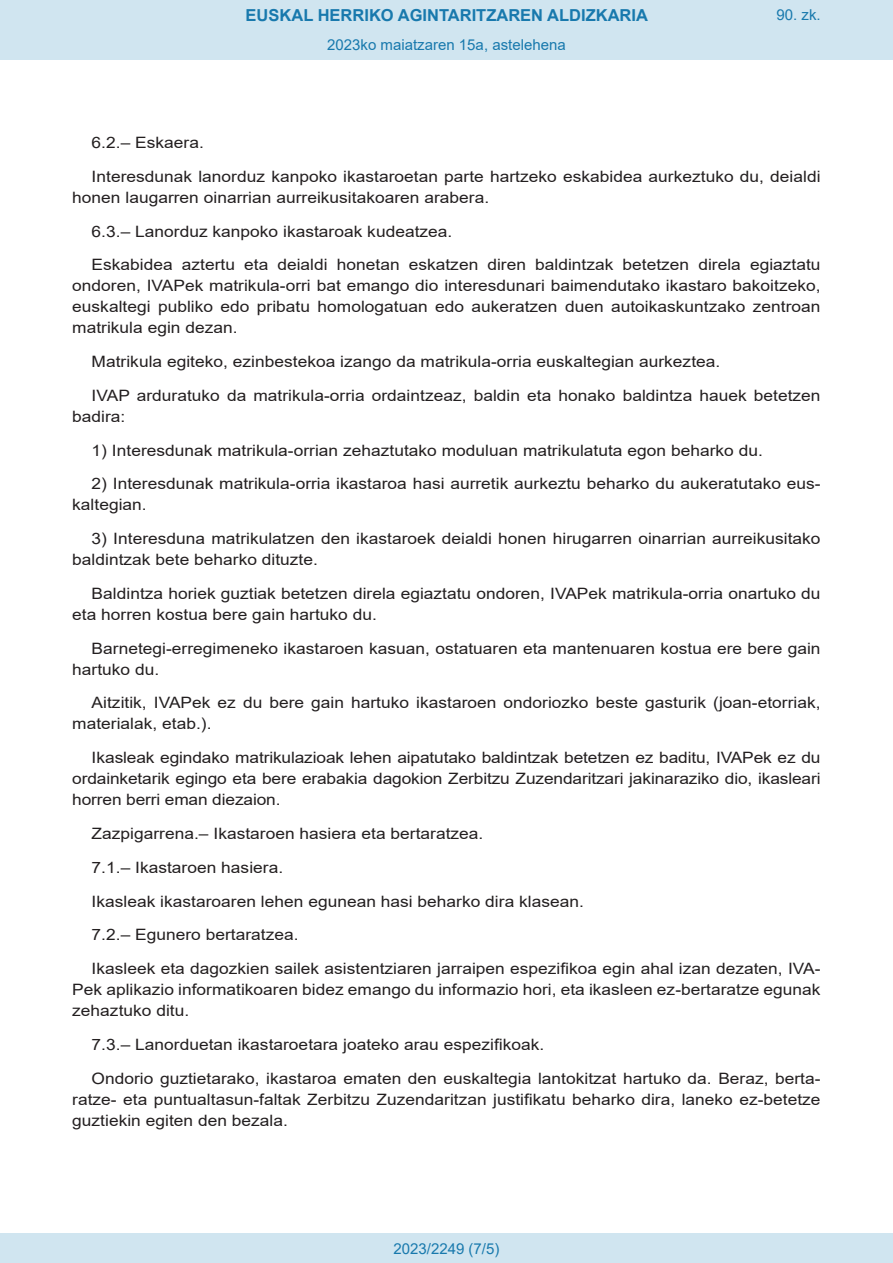
<style>
.page{position:relative;width:893px;height:1263px;background:#fff}
.page>*{position:absolute;margin:0;border:0;box-sizing:border-box;transform-origin:0 0}
.t1{font:700 16.5px "Arial";color:#1879ad}
.BOPVDetalle{font:15.6px/21px "Arial";color:#231f20;scale:1.11 1}
.Paginacion_Centro{font:15px "Arial";color:#1879ad}
</style>
<div class="page">
<div style="left:0;top:0;width:893px;height:60px;background:#d0e5f0"></div>
<div style="left:0;top:1233px;width:893px;height:30px;background:#d0e5f0"></div>
<p class="t1" style="left:246px;top:3px;width:404px">EUSKAL HERRIKO AGINTARITZAREN ALDIZKARIA</p>
<p class="Paginacion_Centro" style="left:327px;top:35px;width:240px">2023ko maiatzaren 15a, astelehena</p>
<p class="Paginacion_Centro" style="left:776px;top:5px;width:46px">90. zk.</p>
<p class="BOPVDetalle" style="left:92px;top:132px;width:103px">6.2.– Eskaera.</p>
<p class="BOPVDetalle" style="left:72px;top:166px;width:676px;text-indent:19px">Interesdunak lanorduz kanpoko ikastaroetan parte hartzeko eskabidea aurkeztuko du, deialdi honen laugarren oinarrian aurreikusitakoaren arabera.</p>
<p class="BOPVDetalle" style="left:92px;top:221px;width:326px">6.3.– Lanorduz kanpoko ikastaroak kudeatzea.</p>
<p class="BOPVDetalle" style="left:72px;top:254px;width:676px;text-align:justify;text-indent:19px">Eskabidea aztertu eta deialdi honetan eskatzen diren baldintzak betetzen direla egiaztatu ondoren, IVAPek matrikula-orri bat emango dio interesdunari baimendutako ikastaro bakoitzeko, euskaltegi publiko edo pribatu homologatuan edo aukeratzen duen autoikaskuntzako zentroan matrikula egin dezan.</p>
<p class="BOPVDetalle" style="left:92px;top:351px;width:568px">Matrikula egiteko, ezinbestekoa izango da matrikula-orria euskaltegian aurkeztea.</p>
<p class="BOPVDetalle" style="left:72px;top:385px;width:676px;text-indent:19px">IVAP arduratuko da matrikula-orria ordaintzeaz, baldin eta honako baldintza hauek betetzen badira:</p>
<p class="BOPVDetalle" style="left:92px;top:440px;width:606px">1) Interesdunak matrikula-orrian zehaztutako moduluan matrikulatuta egon beharko du.</p>
<p class="BOPVDetalle" style="left:72px;top:473px;width:676px;text-indent:19px">2) Interesdunak matrikula-orria ikastaroa hasi aurretik aurkeztu beharko du aukeratutako eus&shy;kaltegian.</p>
<p class="BOPVDetalle" style="left:72px;top:528px;width:676px;text-indent:19px">3) Interesduna matrikulatzen den ikastaroek deialdi honen hirugarren oinarrian aurreikusitako baldintzak bete beharko dituzte.</p>
<p class="BOPVDetalle" style="left:72px;top:583px;width:676px;text-indent:19px">Baldintza horiek guztiak betetzen direla egiaztatu ondoren, IVAPek matrikula-orria onartuko du eta horren kostua bere gain hartuko du.</p>
<p class="BOPVDetalle" style="left:72px;top:638px;width:676px;text-indent:19px">Barnetegi-erregimeneko ikastaroen kasuan, ostatuaren eta mantenuaren kostua ere bere gain hartuko du.</p>
<p class="BOPVDetalle" style="left:72px;top:692px;width:676px;text-indent:19px">Aitzitik, IVAPek ez du bere gain hartuko ikastaroen ondoriozko beste gasturik (joan-etorriak, materialak, etab.).</p>
<p class="BOPVDetalle" style="left:72px;top:747px;width:676px;text-align:justify;text-indent:19px">Ikasleak egindako matrikulazioak lehen aipatutako baldintzak betetzen ez baditu, IVAPek ez du ordainketarik egingo eta bere erabakia dagokion Zerbitzu Zuzendaritzari jakinaraziko dio, ikasleari horren berri eman diezaion.</p>
<p class="BOPVDetalle" style="left:92px;top:823px;width:354px">Zazpigarrena.– Ikastaroen hasiera eta bertaratzea.</p>
<p class="BOPVDetalle" style="left:92px;top:857px;width:174px">7.1.– Ikastaroen hasiera.</p>
<p class="BOPVDetalle" style="left:92px;top:890px;width:445px">Ikasleak ikastaroaren lehen egunean hasi beharko dira klasean.</p>
<p class="BOPVDetalle" style="left:92px;top:924px;width:188px">7.2.– Egunero bertaratzea.</p>
<p class="BOPVDetalle" style="left:72px;top:958px;width:676px;text-align:justify;text-indent:19px">Ikasleek eta dagozkien sailek asistentziaren jarraipen espezifikoa egin ahal izan dezaten, IVA-Pek aplikazio informatikoaren bidez emango du informazio hori, eta ikasleen ez-bertaratze egunak zehaztuko ditu.</p>
<p class="BOPVDetalle" style="left:92px;top:1034px;width:409px">7.3.– Lanorduetan ikastaroetara joateko arau espezifikoak.</p>
<p class="BOPVDetalle" style="left:72px;top:1067px;width:676px;text-align:justify;text-indent:19px">Ondorio guztietarako, ikastaroa ematen den euskaltegia lantokitzat hartuko da. Beraz, berta&shy;ratze- eta puntualtasun-faltak Zerbitzu Zuzendaritzan justifikatu beharko dira, laneko ez-betetze guztiekin egiten den bezala.</p>
<p class="Paginacion_Centro" style="left:393px;top:1238px;width:107px">2023/2249 (7/5)</p>
</div>
